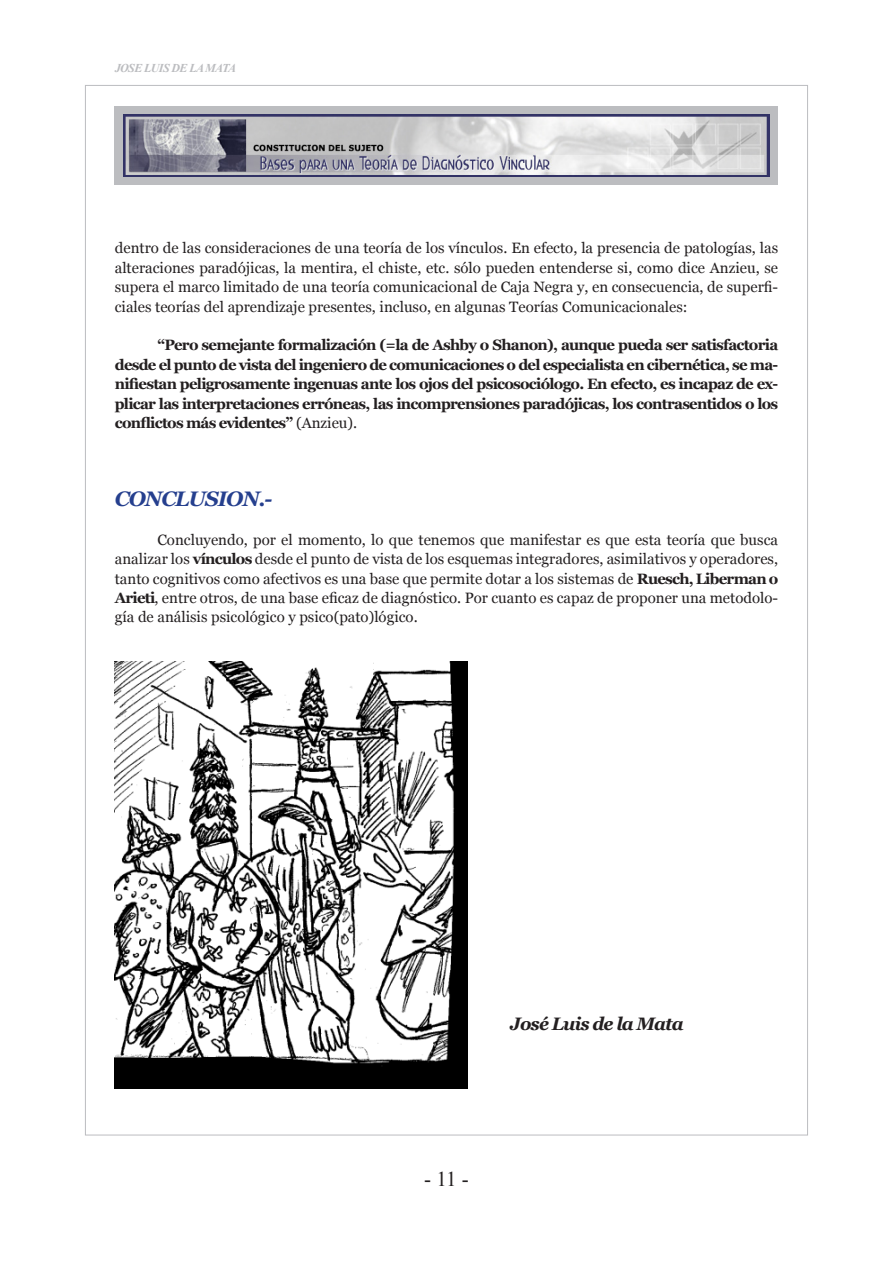
<style>
.page{position:relative;width:893px;height:1263px;background:#fff}
.page>*{position:absolute;margin:0;border:0;box-sizing:border-box;transform-origin:0 0}
.t1{font:italic 700 21px "Georgia";letter-spacing:-.05em;color:#253f8e}
.t2{font:21px "Times New Roman";color:#231f20}
.t3{font:italic 700 18px "Georgia";letter-spacing:-.05em;color:#231f20}
.t4{font:15px/19.4px "Georgia";color:#231f20;text-align:justify}
.t5{font:700 15px/19.4px "Georgia";letter-spacing:-.05em;color:#231f20;text-align:justify}
.t6{font:italic 700 12px "Times New Roman";letter-spacing:-.05em;color:#bcbdc0}
.s1{font-weight:400}
.s2{font-weight:700}
</style>
<div class="page">
<div style="left:115px;top:106px;width:663px;height:79px;background:#bcbdc0"></div>
<img style="left:123px;top:115px;width:647px;height:61px">
<img style="left:115px;top:661px;width:353px;height:428px">
<p class="t6" style="left:115px;top:60px;width:123px">JOSE LUIS DE LA MATA</p>
<p class="t4" style="left:115px;top:238px;width:665px">dentro de las consideraciones de una teoría de los vínculos. En efecto, la presencia de patologías, las alteraciones paradójicas, la mentira, el chiste, etc. sólo pueden entenderse si, como dice Anzieu, se supera el marco limitado de una teoría comunicacional de Caja Negra y, en consecuencia, de superfi&shy;ciales teorías del aprendizaje presentes, incluso, en algunas Teorías Comunicacionales:</p>
<p class="t5" style="left:115px;top:335px;width:665px;text-indent:43px">“Pero semejante formalización (=la de Ashby o Shanon), aunque pueda ser satisfactoria desde el punto de vista del ingeniero de comunicaciones o del especialista en cibernética, se ma&shy;nifiestan peligrosamente ingenuas ante los ojos del psicosociólogo. En efecto, es incapaz de ex&shy;plicar las interpretaciones erróneas, las incomprensiones paradójicas, los contrasentidos o los conflictos más evidentes” <span class="s1">(Anzieu).</span></p>
<p class="t1" style="left:115px;top:483px;width:159px">CONCLUSION.-</p>
<p class="t4" style="left:115px;top:529px;width:665px;text-indent:43px">Concluyendo, por el momento, lo que tenemos que manifestar es que esta teoría que busca analizar los <span class="s2">vínculos</span> desde el punto de vista de los esquemas integradores, asimilativos y operadores, tanto cognitivos como afectivos es una base que permite dotar a los sistemas de <span class="s2">Ruesch, Liberman o Arieti</span>, entre otros, de una base eficaz de diagnóstico. Por cuanto es capaz de proponer una metodolo&shy;gía de análisis psicológico y psico(pato)lógico.</p>
<p class="t3" style="left:510px;top:1011px;width:175px">José Luis de la Mata</p>
<h1 class="t2" style="left:424px;top:1165px;width:46px">- 11 -</h1>
</div>
